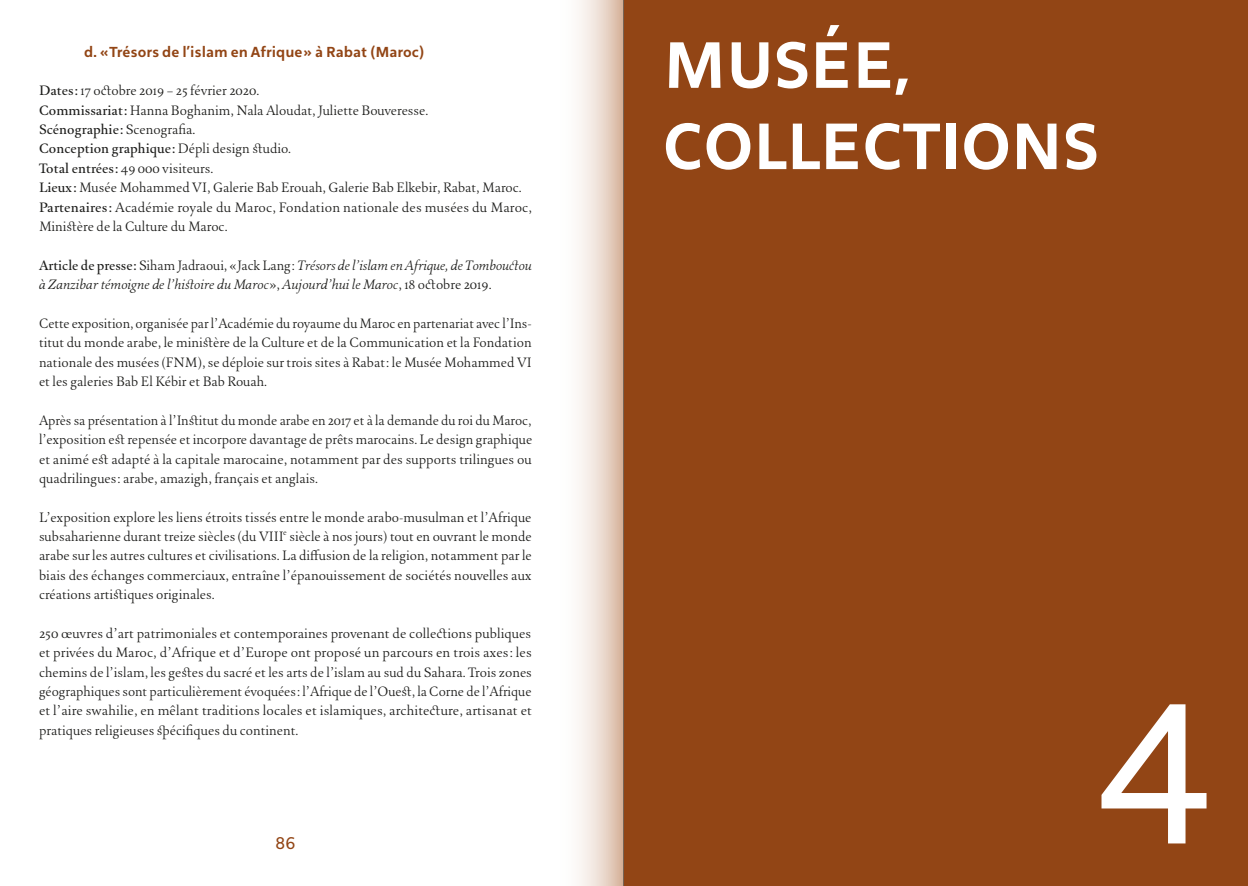
<style>
.page{position:relative;width:1248px;height:886px;background:#fff}
.page>*{position:absolute;margin:0;border:0;box-sizing:border-box;transform-origin:0 0}
.t1{font:205.75px "Mondara Lineal Delta";color:#fff}
.t2{font:700 67.5px/81.2px "Mondara Lineal Delta";color:#fff}
.t3{font:17.5px "Mondara Lineal Delta";color:#924515}
.Style_de_paragraphe_1{font:16.88px/19.4px "Mondara Serif";color:#1d1d1b;text-align:justify}
.Style_de_paragraphe_1-2{font:italic 16.88px/19.4px "Mondara Serif";color:#1d1d1b}
.Style_de_paragraphe_1-3{font:500 16.88px "Mondara Serif";color:#1d1d1b}
.Style_de_paragraphe_1-4{font:700 15px "Mondara Lineal Delta";color:#924515}
.s1{font-weight:500}
.s2{font-weight:400}
.s3{font-weight:500;font-style:normal}
.s4{font-style:normal}
</style>
<div class="page">
<svg style="left:579px;top:0;width:44px;height:886px;background:#ead9cd"></svg>
<hr style="left:623px;top:0;width:1px;height:886px;background:#1d1d1b">
<div style="left:624px;top:0;width:623px;height:886px;background:#924515"></div>
<p class="Style_de_paragraphe_1-4" style="left:84px;top:42px;width:342px">d. «Trésors de l’islam en Afrique» à Rabat (Maroc)</p>
<p class="Style_de_paragraphe_1" style="left:39px;top:83px;width:222px"><span class="s1">Dates:</span> 17 octobre 2019 – 25 février 2020.</p>
<p class="Style_de_paragraphe_1" style="left:39px;top:102px;width:391px"><span class="s1">Commissariat:</span> Hanna Boghanim, Nala Aloudat, Juliette Bouveresse.</p>
<p class="Style_de_paragraphe_1-3" style="left:39px;top:118px;width:158px">Scénographie: <span class="s2">Scenografia.</span></p>
<p class="Style_de_paragraphe_1-3" style="left:39px;top:138px;width:254px">Conception graphique: <span class="s2">Dépli design studio.</span></p>
<p class="Style_de_paragraphe_1" style="left:39px;top:160px;width:176px"><span class="s1">Total entrées:</span> 49 000 visiteurs.</p>
<p class="Style_de_paragraphe_1" style="left:39px;top:180px;width:484px"><span class="s1">Lieux:</span> Musée Mohammed VI, Galerie Bab Erouah, Galerie Bab Elkebir, Rabat, Maroc.</p>
<p class="Style_de_paragraphe_1" style="left:39px;top:199px;width:494px"><span class="s1">Partenaires:</span> Académie royale du Maroc, Fondation nationale des musées du Maroc,<br>Ministère de la Culture du Maroc.</p>
<p class="Style_de_paragraphe_1-2" style="left:39px;top:257px;width:494px"><span class="s3">Article de presse:</span> <span class="s4">Siham Jadraoui, «Jack Lang:</span> Trésors de l’islam en Afrique, de Tombouctou à Zanzibar témoigne de l’histoire du Maroc<span class="s4">»,</span> Aujourd’hui le Maroc<span class="s4">, 18 octobre 2019.</span></p>
<p class="Style_de_paragraphe_1" style="left:39px;top:315px;width:494px">Cette exposition, organisée par l’Académie du royaume du Maroc en partenariat avec l’Ins&shy;titut du monde arabe, le ministère de la Culture et de la Communication et la Fondation nationale des musées (FNM), se déploie sur trois sites à Rabat: le Musée Mohammed VI et les galeries Bab El Kébir et Bab Rouah.</p>
<p class="Style_de_paragraphe_1" style="left:39px;top:412px;width:494px">Après sa présentation à l’Institut du monde arabe en 2017 et à la demande du roi du Maroc, l’exposition est repensée et incorpore davantage de prêts marocains. Le design graphique et animé est adapté à la capitale marocaine, notamment par des supports trilingues ou quadrilingues: arabe, amazigh, français et anglais.</p>
<p class="Style_de_paragraphe_1" style="left:39px;top:509px;width:494px">L’exposition explore les liens étroits tissés entre le monde arabo-musulman et l’Afrique subsaharienne durant treize siècles (du VIII<sup>e</sup> siècle à nos jours) tout en ouvrant le monde arabe sur les autres cultures et civilisations. La diffusion de la religion, notamment par le biais des échanges commerciaux, entraîne l’épanouissement de sociétés nouvelles aux créations artistiques originales.</p>
<p class="Style_de_paragraphe_1" style="left:39px;top:625px;width:494px">250 œuvres d’art patrimoniales et contemporaines provenant de collections publiques et privées du Maroc, d’Afrique et d’Europe ont proposé un parcours en trois axes: les chemins de l’islam, les gestes du sacré et les arts de l’islam au sud du Sahara. Trois zones géographiques sont particulièrement évoquées: l’Afrique de l’Ouest, la Corne de l’Afrique et l’aire swahilie, en mêlant traditions locales et islamiques, architecture, artisanat et pratiques religieuses spécifiques du continent.</p>
<p class="t3" style="left:275px;top:833px;width:22px">86</p>
<p class="t2" style="left:663px;top:24px;width:437px">MUSÉE,<br>COLLECTIONS</p>
<p class="t1" style="left:1097px;top:650px;width:113px">4</p>
</div>
